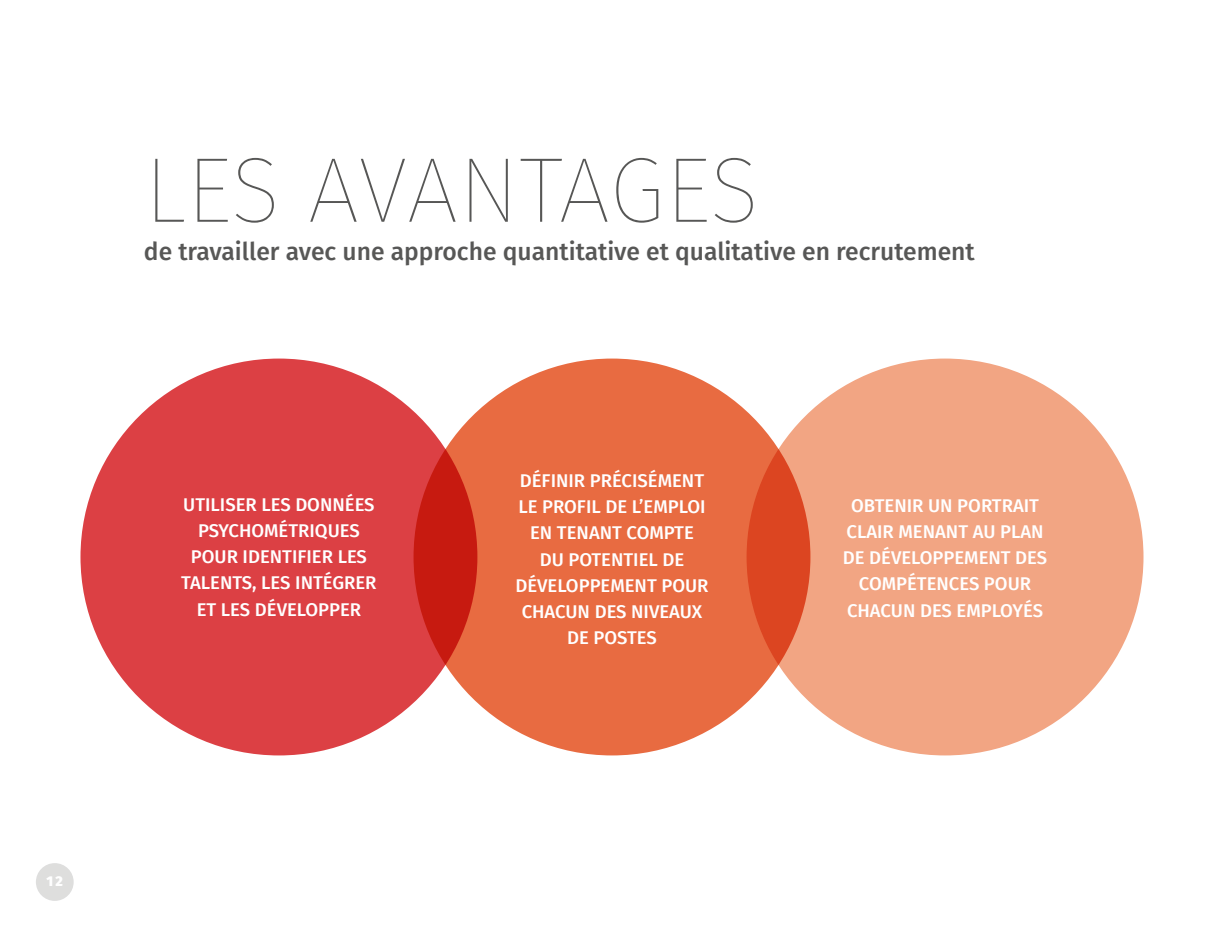
<style>
.page{position:relative;width:1224px;height:936px;background:#fff}
.page>*{position:absolute;margin:0;border:0;box-sizing:border-box;transform-origin:0 0}
.t1{font:100 92.4px "Fira Sans";letter-spacing:-.01em;color:#575756}
.t2{font:500 24.6px "Fira Sans";color:#575756}
.t3{font:500 18.4px/26.2px "Fira Sans";color:#fff;text-align:center}
.t4{font:900 14px "Fira Sans";color:#fff}
</style>
<div class="page">
<div style="left:80px;top:359px;width:397px;height:396px;background:#dc4044;border-radius:50%"></div>
<svg style="left:414px;top:359px;width:396px;height:396px;background:#e5643c"></svg>
<div style="left:747px;top:359px;width:397px;height:396px;background:#f2a583;border-radius:50%"></div>
<h1 class="t1" style="left:144px;top:125px;width:617px">LES AVANTAGES</h1>
<h2 class="t2" style="left:144px;top:232px;width:832px">de travailler avec une approche quantitative et qualitative en recrutement</h2>
<p class="t3" style="left:181px;top:490px;width:197px">UTILISER LES DONNÉES<br>PSYCHOMÉTRIQUES<br>POUR IDENTIFIER LES<br>TALENTS, LES INTÉGRER<br>ET LES DÉVELOPPER</p>
<p class="t3" style="left:515px;top:467px;width:195px">DÉFINIR PRÉCISÉMENT<br>LE PROFIL DE L’EMPLOI<br>EN TENANT COMPTE<br>DU POTENTIEL DE<br>DÉVELOPPEMENT POUR<br>CHACUN DES NIVEAUX<br>DE POSTES</p>
<p class="t3" style="left:843px;top:491px;width:206px">OBTENIR UN PORTRAIT<br>CLAIR MENANT AU PLAN<br>DE DÉVELOPPEMENT DES<br>COMPÉTENCES POUR<br>CHACUN DES EMPLOYÉS</p>
<p class="t4" style="left:47px;top:868px;width:18px">12</p>
</div>
